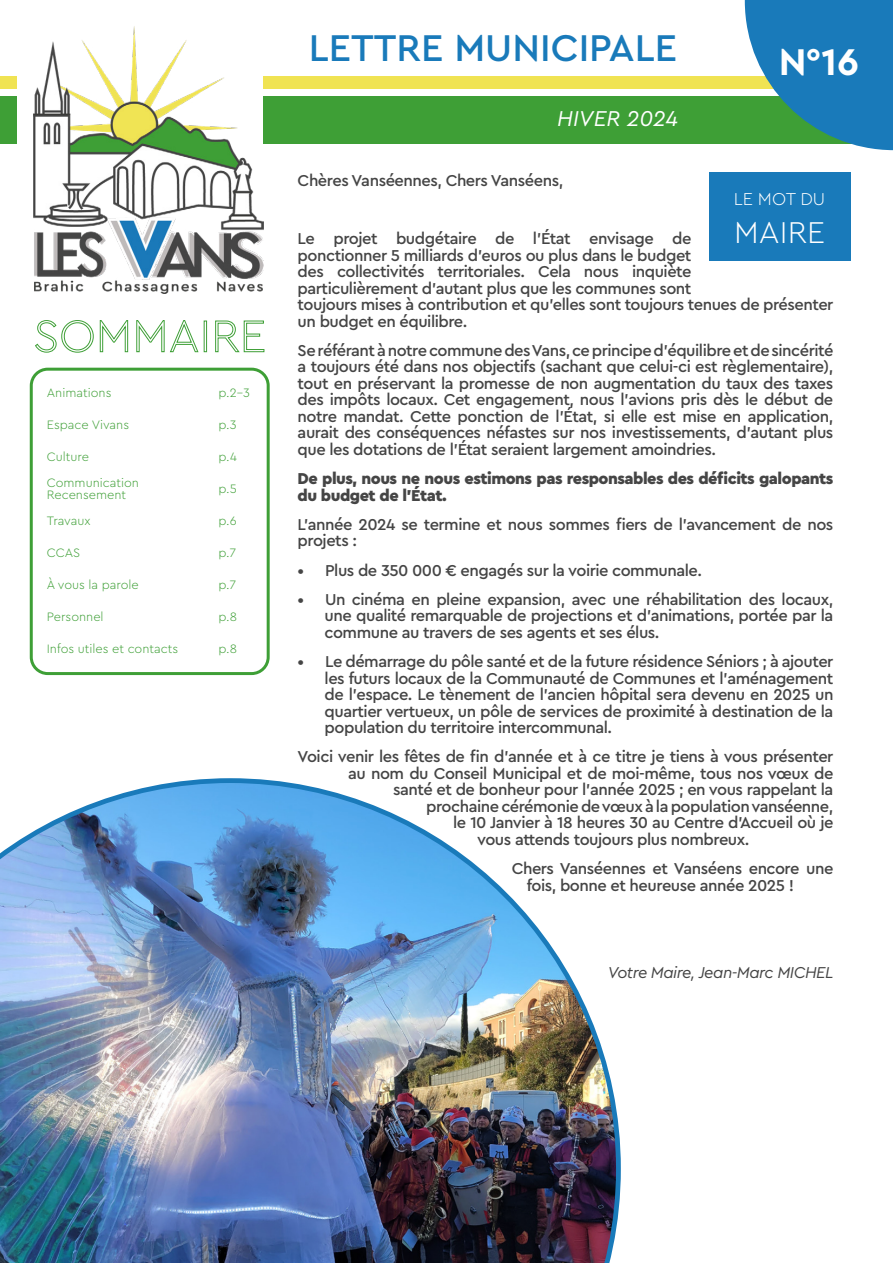
<style>
.page{position:relative;width:893px;height:1263px;background:#fff}
.page>*{position:absolute;margin:0;border:0;box-sizing:border-box;transform-origin:0 0}
.t1{font:500 39px "Cera Pro";color:#197aba}
.t2{font:700 39px "Cera Pro";color:#fff}
.t3{font:300 31.5px "Cera Pro";color:#fff}
.t4{font:italic 22.5px "Cera Pro";color:#fff}
.t5{font:300 18px "Cera Pro";color:#fff}
.t6{font:500 16.5px/16.5px "Cera Pro";letter-spacing:-.03em;color:#454545}
.t7{font:900 16.5px/16.5px "Cera Pro";letter-spacing:-.03em;color:#454545}
.t8{font:italic 16.5px "Cera Pro";letter-spacing:-.03em;color:#454545}
.t9{font:300 12.75px/11.2px "Cera Pro";color:#3e9f36}
</style>
<div class="page">
<div style="left:0;top:96px;width:893px;height:48px;background:#3e9f36"></div>
<div style="left:0;top:77px;width:868px;height:12px;background:#f0e353"></div>
<img style="left:0;top:778px;width:621px;height:485px">
<div style="left:708px;top:172px;width:142px;height:88px;background:#197aba"></div>
<div style="left:18px;top:14px;width:245px;height:306px;background:#fff"></div>
<img style="left:33px;top:26px;width:230px;height:267px">
<svg style="left:745px;top:0;width:148px;height:150px"></svg>
<div style="left:30px;top:368px;width:240px;height:307px;border:3px solid #3e9f36;border-radius:16px"></div>
<svg style="left:35px;top:320px;width:230px;height:33px"></svg>
<p class="t9" style="left:47px;top:387px;width:66px">Animations</p>
<p class="t9" style="left:218px;top:387px;width:33px">p.2-3</p>
<p class="t9" style="left:47px;top:419px;width:84px">Espace Vivans</p>
<p class="t9" style="left:218px;top:419px;width:20px">p.3</p>
<p class="t9" style="left:47px;top:451px;width:44px">Culture</p>
<p class="t9" style="left:218px;top:451px;width:20px">p.4</p>
<p class="t9" style="left:47px;top:477px;width:94px">Communication<br>Recensement</p>
<p class="t9" style="left:218px;top:483px;width:20px">p.5</p>
<p class="t9" style="left:47px;top:515px;width:45px">Travaux</p>
<p class="t9" style="left:218px;top:515px;width:20px">p.6</p>
<p class="t9" style="left:47px;top:546px;width:35px">CCAS</p>
<p class="t9" style="left:218px;top:546px;width:19px">p.7</p>
<p class="t9" style="left:47px;top:578px;width:94px">À vous la parole</p>
<p class="t9" style="left:218px;top:578px;width:19px">p.7</p>
<p class="t9" style="left:47px;top:610px;width:58px">Personnel</p>
<p class="t9" style="left:218px;top:610px;width:20px">p.8</p>
<p class="t9" style="left:47px;top:642px;width:133px">Infos utiles et contacts</p>
<p class="t9" style="left:218px;top:642px;width:20px">p.8</p>
<h1 class="t1" style="left:309px;top:22px;width:370px">LETTRE MUNICIPALE</h1>
<h3 class="t4" style="left:557px;top:103px;width:123px">HIVER 2024</h3>
<p class="t6" style="left:298px;top:171px;width:267px">Chères Vanséennes, Chers Vanséens,</p>
<h1 class="t2" style="left:779px;top:36px;width:82px">N°16</h1>
<p class="t5" style="left:734px;top:187px;width:93px">LE MOT DU</p>
<h2 class="t3" style="left:734px;top:211px;width:92px">MAIRE</h2>
<p class="t6" style="left:298px;top:230px;width:537px">Le projet budgétaire de l’État envisage de<br>ponctionner 5 milliards d’euros ou plus dans le budget<br>des collectivités territoriales. Cela nous inquiète<br>particulièrement d’autant plus que les communes sont<br>toujours mises à contribution et qu’elles sont toujours tenues de présenter un budget en équilibre.</p>
<p class="t6" style="left:298px;top:341px;width:537px;text-align:justify">Se référant à notre commune des Vans, ce principe d’équilibre et de sincérité a toujours été dans nos objectifs (sachant que celui-ci est règlementaire), tout en préservant la promesse de non augmentation du taux des taxes des impôts locaux. Cet engagement, nous l’avions pris dès le début de notre mandat. Cette ponction de l’État, si elle est mise en application, aurait des conséquences néfastes sur nos investissements, d’autant plus que les dotations de l’État seraient largement amoindries.</p>
<p class="t7" style="left:298px;top:470px;width:537px">De plus, nous ne nous estimons pas responsables des déficits galopants du budget de l’État.</p>
<p class="t6" style="left:298px;top:515px;width:537px">L’année 2024 se termine et nous sommes fiers de l’avancement de nos projets :</p>
<p class="t6" style="left:298px;top:561px;width:406px">• Plus de 350 000 € engagés sur la voirie communale.</p>
<p class="t6" style="left:325px;top:590px;width:510px;text-align:justify;text-indent:-27px">• Un cinéma en pleine expansion, avec une réhabilitation des locaux, une qualité remarquable de projections et d’animations, portée par la commune au travers de ses agents et ses élus.</p>
<p class="t6" style="left:325px;top:653px;width:510px;text-align:justify;text-indent:-27px">• Le démarrage du pôle santé et de la future résidence Séniors ; à ajouter les futurs locaux de la Communauté de Communes et l’aménagement de l’espace. Le tènement de l’ancien hôpital sera devenu en 2025 un quartier vertueux, un pôle de services de proximité à destination de la population du territoire intercommunal.</p>
<p class="t6" style="left:298px;top:748px;width:537px">Voici venir les fêtes de fin d’année et à ce titre je tiens à vous présenter</p>
<p class="t6" style="left:348px;top:764px;width:487px">au nom du Conseil Municipal et de moi-même, tous nos vœux de</p>
<p class="t6" style="left:393px;top:781px;width:442px">santé et de bonheur pour l’année 2025 ; en vous rappelant la</p>
<p class="t6" style="left:426px;top:797px;width:409px">prochaine cérémonie de vœux à la population vanséenne,</p>
<p class="t6" style="left:453px;top:814px;width:382px">le 10 Janvier à 18 heures 30 au Centre d’Accueil où je</p>
<p class="t6" style="left:477px;top:830px;width:274px">vous attends toujours plus nombreux.</p>
<p class="t6" style="left:527px;top:860px;width:308px;text-indent:-15px">Chers Vanséennes et Vanséens encore une fois, bonne et heureuse année 2025 !</p>
<p class="t8" style="left:608px;top:962px;width:227px">Votre Maire, Jean-Marc MICHEL</p>
</div>
